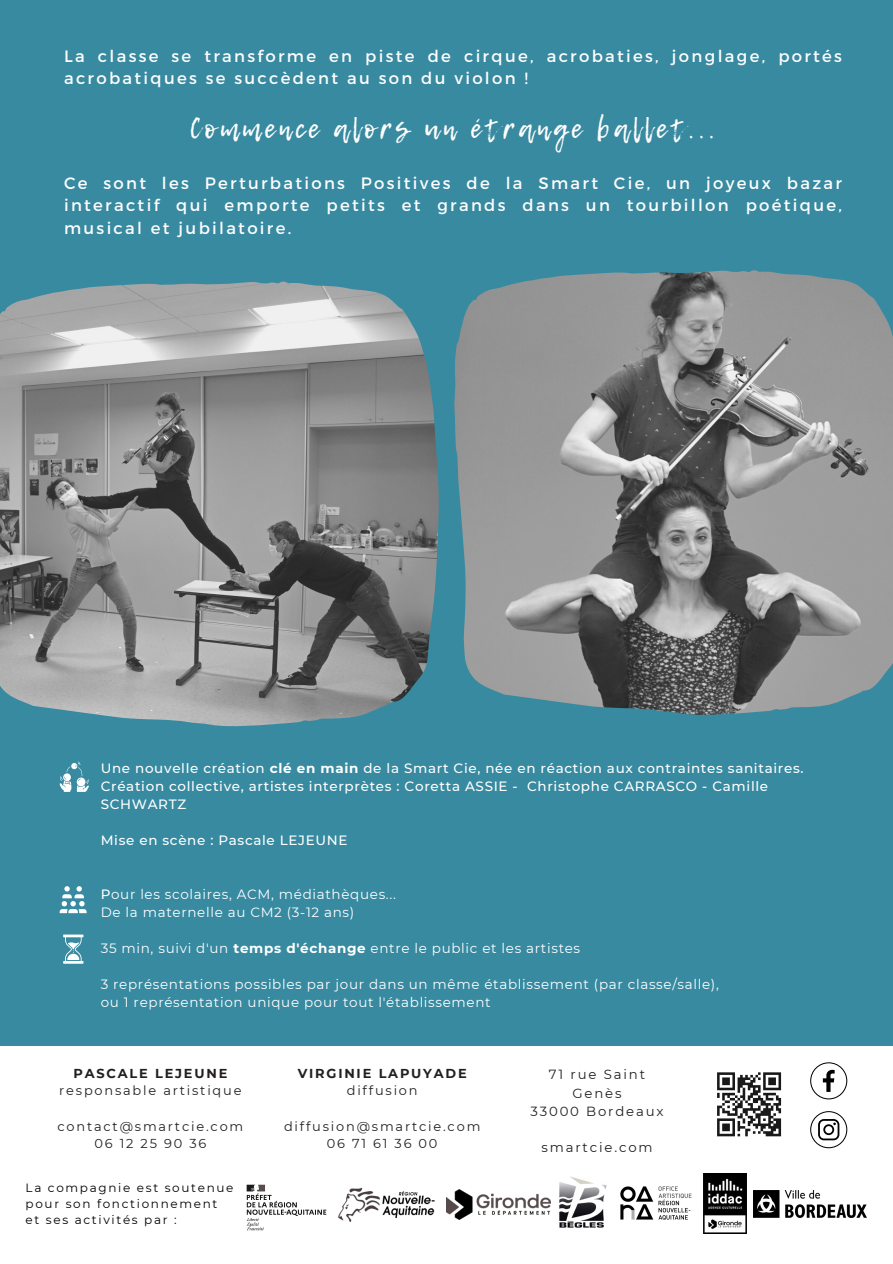
<style>
.page{position:relative;width:893px;height:1264px;background:#fff}
.page>*{position:absolute;margin:0;border:0;box-sizing:border-box;transform-origin:0 0}
.t1{font:27px "Lemon Tuesday";letter-spacing:.14em;color:#fdfdfd}
.t2{font:16.5px/22.5px "Montserrat";letter-spacing:.14em;color:#fdfdfd}
.t3{font:13.5px "Montserrat";letter-spacing:.05em;color:#fff}
.t4{font:500 13.5px/18px "Montserrat";letter-spacing:.05em;color:#fff}
.t5{font:13.2px/18.1px "Montserrat";letter-spacing:.14em;color:#231f20;text-align:center}
.t6{font:12.9px "Montserrat";letter-spacing:.14em;color:#231f20}
.t7{font:700 12.9px "Montserrat";letter-spacing:.14em;color:#231f20}
.t8{font:12px "Montserrat";letter-spacing:.14em;color:#000}
.s1{font-weight:700}
.s2{font-weight:500}
</style>
<div class="page">
<div style="left:0;top:0;width:892px;height:1262px;background:#388aa1"></div>
<svg style="left:60px;top:886px;width:27px;height:27px"></svg>
<svg style="left:60px;top:761px;width:29px;height:31px"></svg>
<svg style="left:63px;top:934px;width:20px;height:29px"></svg>
<img style="left:0;top:281px;width:438px;height:445px">
<img style="left:454px;top:270px;width:438px;height:444px">
<div style="left:0;top:1046px;width:892px;height:216px;background:#fff"></div>
<svg style="left:717px;top:1072px;width:64px;height:64px"></svg>
<hr style="left:765px;top:1133px;width:16px;height:3px;background:#191919">
<svg style="left:810px;top:1062px;width:37px;height:37px"></svg>
<svg style="left:810px;top:1111px;width:37px;height:37px"></svg>
<img style="left:246px;top:1184px;width:81px;height:47px">
<img style="left:338px;top:1187px;width:97px;height:35px">
<img style="left:446px;top:1189px;width:105px;height:30px">
<img style="left:559px;top:1176px;width:48px;height:51px">
<img style="left:620px;top:1186px;width:72px;height:34px">
<img style="left:703px;top:1173px;width:43px;height:60px">
<img style="left:753px;top:1190px;width:113px;height:27px">
<p class="t2" style="left:64px;top:44px;width:779px">La classe se transforme en piste de cirque, acrobaties, jonglage, portés acrobatiques se succèdent au son du violon !</p>
<p class="t1" style="left:189px;top:108px;width:527px">Commence alors un étrange ballet...</p>
<p class="t2" style="left:64px;top:171px;width:779px;text-align:justify">Ce sont les Perturbations Positives de la Smart Cie, un joyeux bazar interactif qui emporte petits et grands dans un tourbillon poétique, musical et jubilatoire.</p>
<p class="t4" style="left:101px;top:758px;width:704px">Une nouvelle création <span class="s1">clé en main</span> de la Smart Cie, née en réaction aux contraintes sanitaires.</p>
<p class="t4" style="left:101px;top:776px;width:668px">Création collective, artistes interprètes : Coretta ASSIE - Christophe CARRASCO - Camille<br>SCHWARTZ</p>
<p class="t4" style="left:101px;top:830px;width:248px">Mise en scène : Pascale LEJEUNE</p>
<p class="t3" style="left:101px;top:885px;width:296px"><span class="s2">P</span>our les scolaires, ACM, médiathèques...</p>
<p class="t3" style="left:101px;top:903px;width:255px">De la maternelle au CM2 (3-12 ans)</p>
<p class="t3" style="left:101px;top:939px;width:481px">35 min, suivi d'un <span class="s1">temps d'échange</span> entre le public et les artistes</p>
<p class="t3" style="left:101px;top:975px;width:619px">3 représentations possibles par jour dans un même établissement (par classe/salle),</p>
<p class="t3" style="left:101px;top:993px;width:391px">ou 1 représentation unique pour tout l'établissement</p>
<p class="t7" style="left:73px;top:1065px;width:155px">PASCALE LEJEUNE</p>
<p class="t6" style="left:59px;top:1082px;width:184px">responsable artistique</p>
<p class="t6" style="left:57px;top:1118px;width:187px">contact@smartcie.com</p>
<p class="t6" style="left:94px;top:1135px;width:113px">06 12 25 90 36</p>
<p class="t8" style="left:26px;top:1180px;width:209px">La compagnie est soutenue</p>
<p class="t8" style="left:26px;top:1196px;width:193px">pour son fonctionnement</p>
<p class="t8" style="left:26px;top:1212px;width:153px">et ses activités par :</p>
<p class="t7" style="left:298px;top:1065px;width:170px">VIRGINIE LAPUYADE</p>
<p class="t6" style="left:347px;top:1082px;width:72px">diffusion</p>
<p class="t6" style="left:284px;top:1118px;width:198px">diffusion@smartcie.com</p>
<p class="t6" style="left:327px;top:1135px;width:112px">06 71 61 36 00</p>
<p class="t5" style="left:549px;top:1065px;width:98px">71 rue Saint<br>Genès</p>
<p class="t5" style="left:530px;top:1101px;width:135px">33000 Bordeaux</p>
<p class="t5" style="left:541px;top:1137px;width:113px">smartcie.com</p>
</div>
